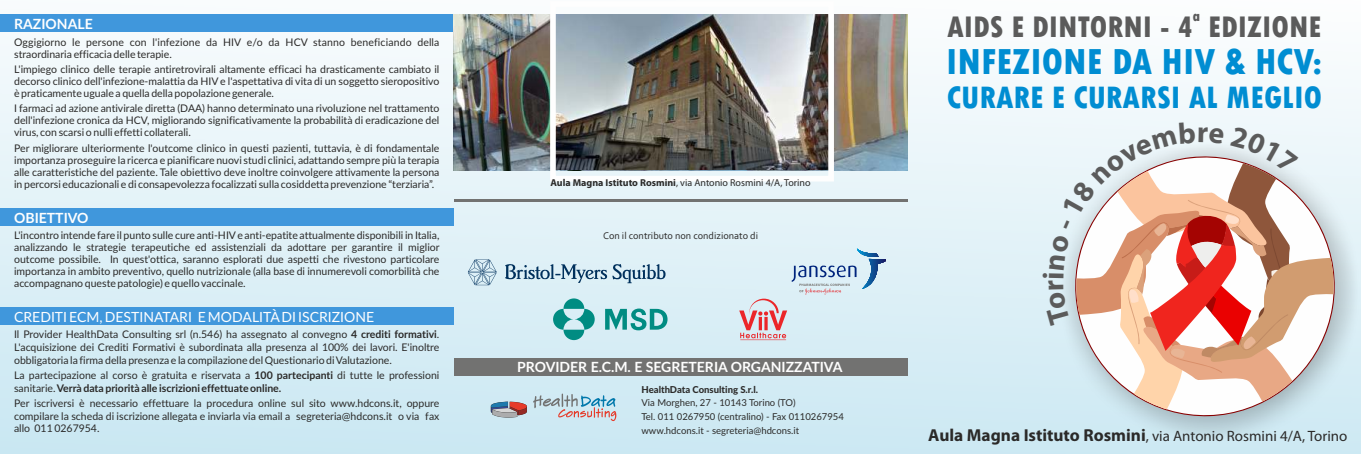
<style>
.page{position:relative;width:1361px;height:454px;background:#fff}
.page>*{position:absolute;margin:0;border:0;box-sizing:border-box;transform-origin:0 0}
.t1{font:800 condensed 38.2px "Tw Cen";color:#008dd2}
.t2{font:800 condensed 32.7px "Tw Cen";color:#008dd2}
.t3{font:800 condensed 31.4px "Tw Cen";color:#5b5b5b}
.t4{font:800 condensed 15.7px "Tw Cen";color:#5b5b5b}
.t5{font:15px "Myriad Pro";color:#2b2a29}
.t6{font:700 14px "Lato";color:#fefefe}
.t7{font:14px "Lato";color:#fefefe}
.t8{font:10.5px/12px "Lato";color:#2b2a29;text-align:justify}
.t9{font:10.2px "Corbel";color:#2b2a29}
.t10{font:10px "Myriad Pro";color:#2b2a29}
.t11{font:9.5px/13.7px "Lato";color:#2b2a29}
.t12{font:800 9.5px "Lato";color:#2b2a29}
.s1{font-weight:700}
.s2{font-weight:700;font-size:17.3px}
</style>
<div class="page">
<div style="left:0;top:0;width:1361px;height:454px;background:linear-gradient(to bottom,#fafcfd,#cae7f2)"></div>
<div style="left:0;top:308px;width:454px;height:17px;background:#4097dc"></div>
<div style="left:454px;top:358px;width:453px;height:17px;background:#727271"></div>
<svg style="left:491px;top:401px;width:36px;height:16px"></svg>
<svg style="left:533px;top:393px;width:83px;height:28px"></svg>
<div style="left:0;top:14px;width:454px;height:17px;background:#4097dc"></div>
<div style="left:0;top:209px;width:454px;height:17px;background:#4097dc"></div>
<hr style="left:454px;top:199px;width:453px;height:3px;background:#727271">
<img style="left:1060px;top:143px;width:299px;height:298px">
<svg style="left:1065px;top:147px;width:279px;height:278px"></svg>
<svg style="left:1072px;top:154px;width:265px;height:264px"></svg>
<img style="left:834px;top:14px;width:73px;height:156px">
<img style="left:454px;top:14px;width:96px;height:156px">
<img style="left:557px;top:14px;width:270px;height:156px">
<div style="left:550px;top:1px;width:284px;height:180px;border:6px solid #fefefe"></div>
<svg style="left:468px;top:259px;width:198px;height:26px"></svg>
<svg style="left:563px;top:298px;width:21px;height:11px"></svg>
<svg style="left:563px;top:329px;width:21px;height:11px"></svg>
<svg style="left:553px;top:309px;width:20px;height:20px"></svg>
<svg style="left:575px;top:309px;width:20px;height:20px"></svg>
<svg style="left:605px;top:308px;width:62px;height:22px"></svg>
<hr style="left:857px;top:248px;width:1px;height:41px;background:#019edc">
<hr style="left:858px;top:248px;width:1px;height:41px;background:#0299d7">
<hr style="left:859px;top:248px;width:1px;height:41px;background:#0393d2">
<hr style="left:860px;top:248px;width:1px;height:41px;background:#048ecd">
<hr style="left:861px;top:248px;width:1px;height:41px;background:#0588c7">
<hr style="left:862px;top:248px;width:1px;height:41px;background:#0583c3">
<hr style="left:863px;top:248px;width:1px;height:41px;background:#067ebe">
<hr style="left:864px;top:248px;width:1px;height:41px;background:#0778b9">
<hr style="left:865px;top:248px;width:1px;height:41px;background:#0873b4">
<hr style="left:866px;top:248px;width:1px;height:41px;background:#096daf">
<hr style="left:867px;top:248px;width:1px;height:41px;background:#0a68ab">
<hr style="left:868px;top:248px;width:1px;height:41px;background:#0b63a6">
<hr style="left:869px;top:248px;width:1px;height:41px;background:#0c5ea1">
<hr style="left:870px;top:248px;width:1px;height:41px;background:#0c599d">
<hr style="left:871px;top:248px;width:1px;height:41px;background:#0d5599">
<hr style="left:872px;top:248px;width:1px;height:41px;background:#0e5195">
<hr style="left:873px;top:248px;width:1px;height:41px;background:#0e4d91">
<hr style="left:874px;top:248px;width:1px;height:41px;background:#0f498d">
<hr style="left:875px;top:248px;width:1px;height:41px;background:#10448a">
<hr style="left:876px;top:248px;width:1px;height:41px;background:#114086">
<hr style="left:877px;top:248px;width:1px;height:41px;background:#113c82">
<hr style="left:878px;top:248px;width:1px;height:41px;background:#12387e">
<hr style="left:879px;top:248px;width:1px;height:41px;background:#13337a">
<hr style="left:880px;top:248px;width:1px;height:41px;background:#132f76">
<hr style="left:881px;top:248px;width:1px;height:41px;background:#142b73">
<hr style="left:882px;top:248px;width:1px;height:41px;background:#15276f">
<hr style="left:883px;top:248px;width:1px;height:41px;background:#16236b">
<hr style="left:884px;top:248px;width:1px;height:41px;background:#161e67">
<hr style="left:885px;top:248px;width:1px;height:41px;background:#171a63">
<svg style="left:739px;top:264px;width:117px;height:76px"></svg>
<svg style="left:1042px;top:121px;width:292px;height:288px"></svg>
<h3 class="t6" style="left:14px;top:18px;width:80px">RAZIONALE</h3>
<p class="t8" style="left:14px;top:36px;width:427px">Oggigiorno le persone con l'infezione da HIV e/o da HCV stanno beneficiando della straordinaria efficacia delle terapie.</p>
<p class="t8" style="left:14px;top:64px;width:427px">L'impiego clinico delle terapie antiretrovirali altamente efficaci ha drasticamente cambiato il decorso clinico dell'infezione-malattia da HIV e l'aspettativa di vita di un soggetto sieropositivo è praticamente uguale a quella della popolazione generale.</p>
<p class="t8" style="left:14px;top:103px;width:427px">I farmaci ad azione antivirale diretta (DAA) hanno determinato una rivoluzione nel trattamento dell'infezione cronica da HCV, migliorando significativamente la probabilità di eradicazione del virus, con scarsi o nulli effetti collaterali.</p>
<p class="t8" style="left:14px;top:142px;width:427px">Per migliorare ulteriormente l'outcome clinico in questi pazienti, tuttavia, è di fondamentale importanza proseguire la ricerca e pianificare nuovi studi clinici, adattando sempre più la terapia alle caratteristiche del paziente. Tale obiettivo deve inoltre coinvolgere attivamente la persona in percorsi educazionali e di consapevolezza focalizzati sulla cosiddetta prevenzione “terziaria”.</p>
<h3 class="t6" style="left:14px;top:211px;width:76px">OBIETTIVO</h3>
<p class="t8" style="left:14px;top:230px;width:427px">L'incontro intende fare il punto sulle cure anti-HIVe anti-epatite attualmente disponibili in Italia, analizzando le strategie terapeutiche ed assistenziali da adottare per garantire il miglior outcome possibile. In quest'ottica, saranno esplorati due aspetti che rivestono particolare importanza in ambito preventivo, quello nutrizionale (alla base di innumerevoli comorbilità che accompagnano queste patologie) e quello vaccinale.</p>
<h3 class="t7" style="left:14px;top:310px;width:362px">CREDITI ECM, DESTINATARI E MODALITÀDI ISCRIZIONE</h3>
<p class="t8" style="left:14px;top:329px;width:427px;line-height:12.6px">Il Provider HealthData Consulting srl (n.546) ha assegnato al convegno <span class="s1">4 crediti formativi</span>.<br>L'acquisizione dei Crediti Formativi è subordinata alla presenza al 100% dei lavori. E'inoltre obbligatoria la firma della presenza e la compilazione del Questionario di Valutazione.</p>
<p class="t8" style="left:14px;top:369px;width:427px;line-height:12.6px">La partecipazione al corso è gratuita e riservata a <span class="s1">100 partecipanti</span> di tutte le professioni sanitarie.<span class="s1">Verrà data priorità alle iscrizioni effettuate online.</span></p>
<p class="t8" style="left:14px;top:397px;width:427px;line-height:12.6px">Per iscriversi è necessario effettuare la procedura online sul sito www.hdcons.it, oppure compilare la scheda di iscrizione allegata e inviarla via email a segreteria@hdcons.it o via fax allo 011 0267954.</p>
<p class="t10" style="left:550px;top:178px;width:262px"><span class="s1">Aula Magna Istituto Rosmini</span>, via Antonio Rosmini 4/A, Torino</p>
<p class="t9" style="left:603px;top:231px;width:156px">Con il contributo non condizionato di</p>
<h3 class="t6" style="left:517px;top:360px;width:327px">PROVIDER E.C.M. E SEGRETERIA ORGANIZZATIVA</h3>
<p class="t12" style="left:641px;top:385px;width:118px">HealthData Consulting S.r.l.</p>
<p class="t11" style="left:641px;top:396px;width:204px">Via Morghen, 27 - 10143 Torino (TO)<br>Tel. 011 0267950 (centralino) - Fax 0110267954 www.hdcons.it - segreteria@hdcons.it</p>
<h3 class="t4" style="left:1193px;top:11px;width:9px">a</h3>
<h3 class="t3" style="left:947px;top:16px;width:376px">AIDS E DINTORNI - 4 EDIZIONE</h3>
<h1 class="t1" style="left:946px;top:48px;width:378px">INFEZIONE DA HIV &amp; HCV:</h1>
<h2 class="t2" style="left:947px;top:86px;width:377px">CURARE E CURARSI AL MEGLIO</h2>
<h3 class="t5" style="left:928px;top:429px;width:421px"><span class="s2">Aula Magna Istituto Rosmini</span>, via Antonio Rosmini 4/A, Torino</h3>
</div>
